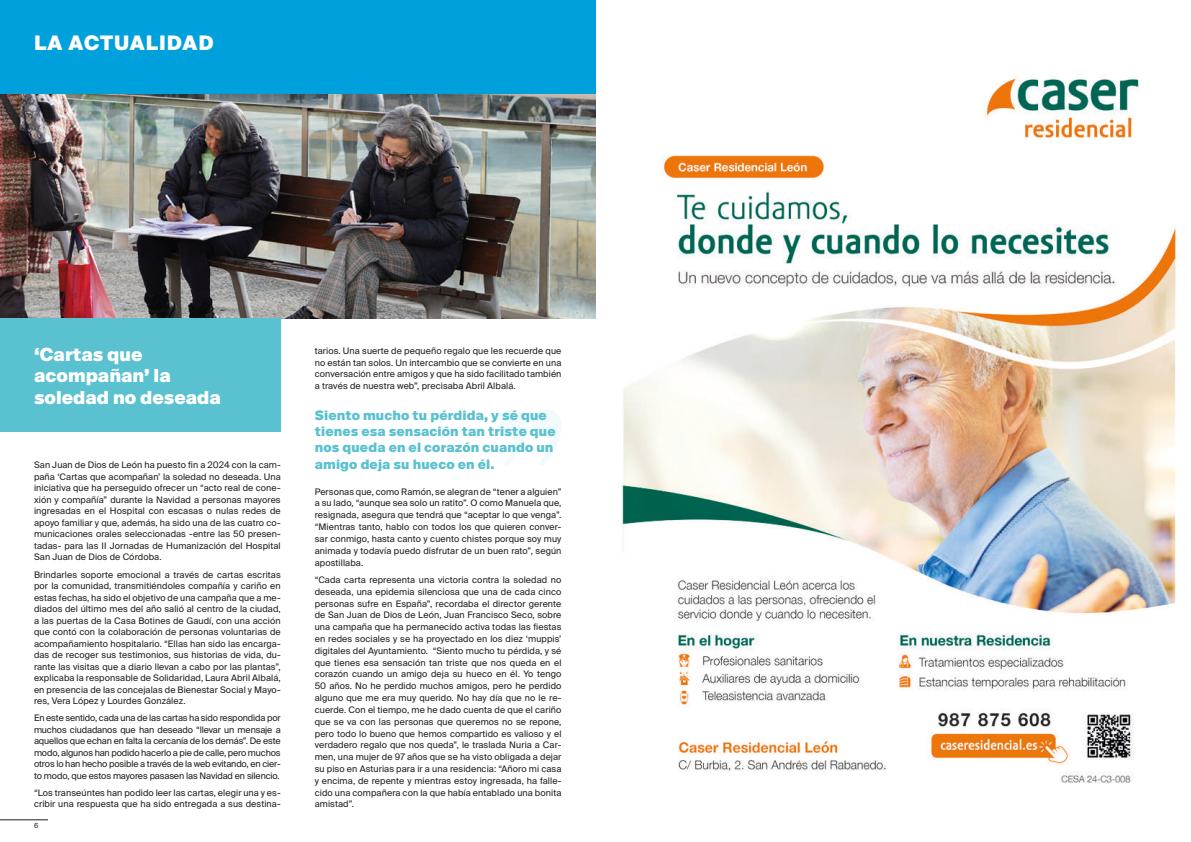
<style>
.page{position:relative;width:1191px;height:842px;background:#fff}
.page>*{position:absolute;margin:0;border:0;box-sizing:border-box;transform-origin:0 0}
.t1{font:900 20px "Suisse Intl";letter-spacing:.05em;color:#fff}
.t2{font:900 18px/21.6px "Suisse Intl";color:#fff}
.t3{font:900 13px/16.3px "Suisse Intl";letter-spacing:.01em;color:#5ac1d0}
.t4{font:9px/11.8px "Suisse Intl";letter-spacing:.01em;color:#1d1d1b;text-align:justify}
.t5{font:7px "Suisse Intl";color:#1d1d1b}
</style>
<div class="page">
<div style="left:0;top:0;width:595px;height:95px;background:#00a0dd"></div>
<img style="left:621px;top:77px;width:555px;height:706px">
<img style="left:0;top:95px;width:595px;height:223px">
<div style="left:0;top:318px;width:281px;height:114px;background:#5ac1d0"></div>
<hr style="left:0;top:819px;width:48px;height:1px;background:#1d1d1b">
<svg style="left:499px;top:410px;width:27px;height:56px"></svg>
<svg style="left:533px;top:410px;width:28px;height:56px"></svg>
<h1 class="t1" style="left:34px;top:31px;width:181px">LA ACTUALIDAD</h1>
<h2 class="t2" style="left:34px;top:344px;width:188px">‘Cartas que acompañan’ la soledad no deseada</h2>
<p class="t4" style="left:34px;top:459px;width:248px;line-height:11.5px">San Juan de Dios de León ha puesto fin a 2024 con la cam&shy;paña ‘Cartas que acompañan’ la soledad no deseada. Una iniciativa que ha perseguido ofrecer un “acto real de cone&shy;xión y compañía” durante la Navidad a personas mayores ingresadas en el Hospital con escasas o nulas redes de apoyo familiar y que, además, ha sido una de las cuatro co&shy;municaciones orales seleccionadas -entre las 50 presen&shy;tadas- para las II Jornadas de Humanización del Hospital San Juan de Dios de Córdoba.</p>
<p class="t4" style="left:34px;top:569px;width:248px;line-height:11.5px">Brindarles soporte emocional a través de cartas escritas por la comunidad, transmitiéndoles compañía y cariño en estas fechas, ha sido el objetivo de una campaña que a me&shy;diados del último mes del año salió al centro de la ciudad, a las puertas de la Casa Botines de Gaudí, con una acción que contó con la colaboración de personas voluntarias de acompañamiento hospitalario. “Ellas han sido las encarga&shy;das de recoger sus testimonios, sus historias de vida, du&shy;rante las visitas que a diario llevan a cabo por las plantas”, explicaba la responsable de Solidaridad, Laura Abril Albalá, en presencia de las concejalas de Bienestar Social y Mayo&shy;res, Vera López y Lourdes González.</p>
<p class="t4" style="left:34px;top:712px;width:248px;line-height:11.5px">En este sentido, cada una de las cartas ha sido respondida por muchos ciudadanos que han deseado “llevar un mensaje a aquellos que echan en falta la cercanía de los demás”. De este modo, algunos han podido hacerlo a pie de calle, pero muchos otros lo han hecho posible a través de la web evitando, en cier&shy;to modo, que estos mayores pasasen las Navidad en silencio.</p>
<p class="t4" style="left:34px;top:787px;width:248px;line-height:11.5px">“Los transeúntes han podido leer las cartas, elegir una y es&shy;cribir una respuesta que ha sido entregada a sus destina-</p>
<p class="t5" style="left:34px;top:821px;width:6px">6</p>
<p class="t4" style="left:315px;top:345px;width:248px">tarios. Una suerte de pequeño regalo que les recuerde que no están tan solos. Un intercambio que se convierte en una conversación entre amigos y que ha sido facilitado también a través de nuestra web”, precisaba Abril Albalá.</p>
<h3 class="t3" style="left:315px;top:407px;width:242px">Siento mucho tu pérdida, y sé que tienes esa sensación tan triste que nos queda en el corazón cuando un amigo deja su hueco en él.</h3>
<p class="t4" style="left:315px;top:486px;width:248px">Personas que, como Ramón, se alegran de “tener a alguien” a su lado, “aunque sea solo un ratito”. O como Manuela que, resignada, asegura que tendrá que “aceptar lo que venga”. “Mientras tanto, hablo con todos los que quieren conver&shy;sar conmigo, hasta canto y cuento chistes porque soy muy animada y todavía puedo disfrutar de un buen rato”, según apostillaba.</p>
<p class="t4" style="left:315px;top:574px;width:248px">“Cada carta representa una victoria contra la soledad no deseada, una epidemia silenciosa que una de cada cinco personas sufre en España”, recordaba el director gerente de San Juan de Dios de León, Juan Francisco Seco, sobre una campaña que ha permanecido activa todas las fiestas en redes sociales y se ha proyectado en los diez ‘muppis’ digitales del Ayuntamiento. “Siento mucho tu pérdida, y sé que tienes esa sensación tan triste que nos queda en el corazón cuando un amigo deja su hueco en él. Yo tengo 50 años. No he perdido muchos amigos, pero he perdido alguno que me era muy querido. No hay día que no le re&shy;cuerde. Con el tiempo, me he dado cuenta de que el cariño que se va con las personas que queremos no se repone, pero todo lo bueno que hemos compartido es valioso y el verdadero regalo que nos queda”, le traslada Nuria a Car&shy;men, una mujer de 97 años que se ha visto obligada a dejar su piso en Asturias para ir a una residencia: “Añoro mi casa y encima, de repente y mientras estoy ingresada, ha falle&shy;cido una compañera con la que había entablado una bonita amistad”.</p>
</div>
